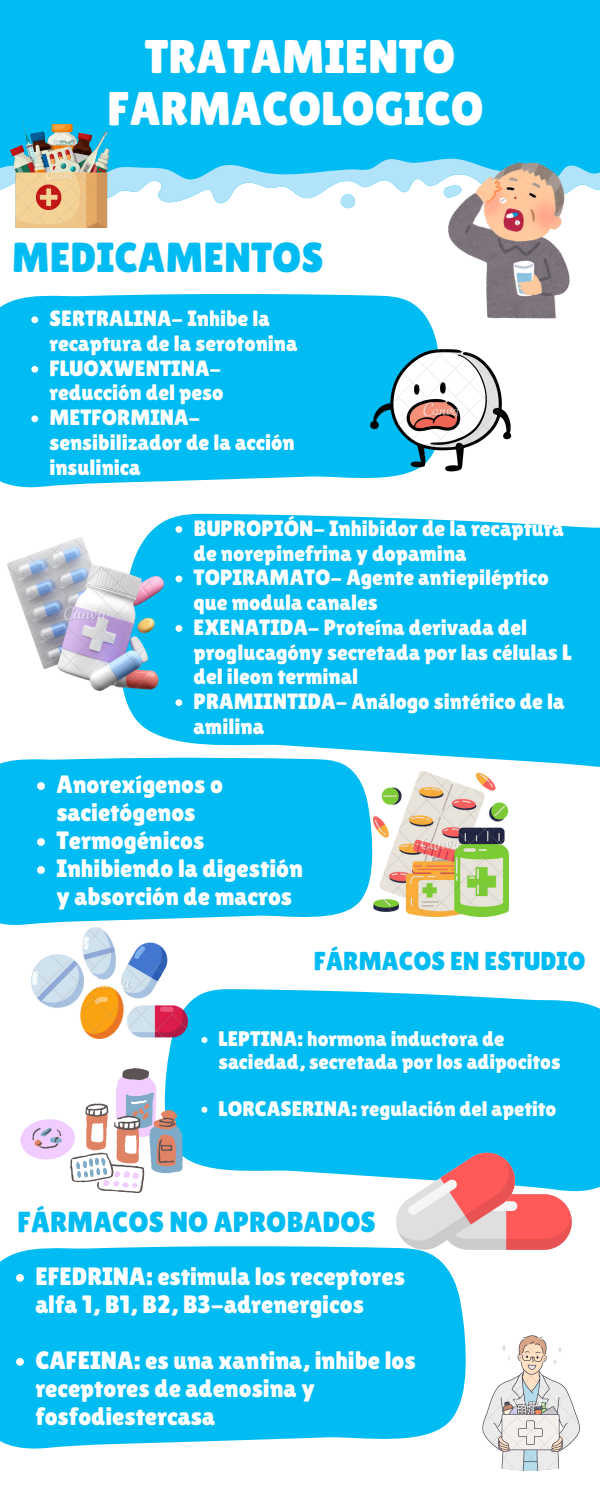
<style>
.page{position:relative;width:600px;height:1500px;background:#fff}
.page>*{position:absolute;margin:0;border:0;box-sizing:border-box;transform-origin:0 0}
.t1{font:47.2px/51.5px "Lilita One";color:#fff;text-align:center}
.t2{font:41.9px "Lilita One";color:#00bcf2}
.t3{font:28.9px "Lilita One";color:#00bcf2}
.t4{font:25.9px "Lilita One";color:#00bcf2}
.t5{font:25.1px/28px "Lilita One";color:#fff}
.t6{font:22.1px/24.8px "Lilita One";color:#fff}
.t7{font:21.1px/23.2px "Lilita One";color:#fff}
</style>
<div class="page">
<div style="left:0;top:0;width:600px;height:157px;background:#00bcf2"></div>
<svg style="left:0;top:157px;width:600px;height:52px"></svg>
<div style="left:123px;top:513px;width:477px;height:254px;background:#00bcf2"></div>
<svg style="left:167px;top:989px;width:433px;height:203px;background:#16c1f3"></svg>
<div style="left:0;top:294px;width:438px;height:194px;background:#00bcf2"></div>
<svg style="left:0;top:738px;width:377px;height:190px;fill:#00bcf2"></svg>
<div style="left:0;top:1246px;width:466px;height:203px;background:#00bcf2"></div>
<img style="left:373px;top:771px;width:136px;height:145px">
<img style="left:7px;top:538px;width:156px;height:153px">
<img style="left:10px;top:124px;width:99px;height:103px">
<img style="left:31px;top:928px;width:156px;height:110px">
<img style="left:483px;top:1335px;width:96px;height:136px">
<img style="left:371px;top:349px;width:140px;height:123px">
<svg style="left:396px;top:1153px;width:176px;height:97px;background:#b9a6b2"></svg>
<svg style="left:20px;top:1068px;width:163px;height:125px"></svg>
<img style="left:449px;top:163px;width:121px;height:155px">
<svg style="left:31px;top:316px;width:7px;height:7px"></svg>
<svg style="left:31px;top:366px;width:7px;height:7px"></svg>
<svg style="left:31px;top:415px;width:7px;height:7px"></svg>
<svg style="left:37px;top:782px;width:8px;height:8px"></svg>
<svg style="left:37px;top:838px;width:8px;height:8px"></svg>
<svg style="left:37px;top:866px;width:8px;height:8px"></svg>
<svg style="left:16px;top:1274px;width:8px;height:8px"></svg>
<svg style="left:16px;top:1358px;width:8px;height:8px"></svg>
<svg style="left:201px;top:1037px;width:6px;height:6px"></svg>
<svg style="left:201px;top:1107px;width:6px;height:6px"></svg>
<svg style="left:175px;top:526px;width:7px;height:7px"></svg>
<svg style="left:175px;top:576px;width:7px;height:6px"></svg>
<svg style="left:175px;top:625px;width:7px;height:7px"></svg>
<svg style="left:175px;top:699px;width:7px;height:7px"></svg>
<p class="t1" style="left:107px;top:31px;width:378px">TRATAMIENTO<br>FARMACOLOGICO</p>
<p class="t2" style="left:12px;top:234px;width:313px">MEDICAMENTOS</p>
<p class="t6" style="left:49px;top:306px;width:250px">SERTRALINA- Inhibe la recaptura de la serotonina</p>
<h2 class="t6" style="left:49px;top:356px;width:176px">FLUOXWENTINA&shy;reducción del peso</h2>
<p class="t6" style="left:49px;top:405px;width:247px">METFORMINA&shy;sensibilizador de la acción insulinica</p>
<p class="t6" style="left:194px;top:516px;width:372px">BUPROPIÓN- Inhibidor de la recaptura de norepinefrina y dopamina</p>
<p class="t6" style="left:194px;top:565px;width:357px">TOPIRAMATO- Agente antiepiléptico que modula canales</p>
<p class="t6" style="left:194px;top:615px;width:380px">EXENATIDA- Proteína derivada del proglucagóny secretada por las células L del ileon terminal</p>
<p class="t6" style="left:194px;top:689px;width:373px">PRAMIINTIDA- Análogo sintético de la amilina</p>
<p class="t5" style="left:56px;top:770px;width:168px">Anorexígenos o sacietógenos</p>
<p class="t5" style="left:56px;top:826px;width:150px">Termogénicos</p>
<p class="t5" style="left:56px;top:854px;width:248px">Inhibiendo la digestión y absorción de macros</p>
<p class="t4" style="left:314px;top:946px;width:273px">FÁRMACOS EN ESTUDIO</p>
<p class="t7" style="left:219px;top:1027px;width:343px">LEPTINA: hormona inductora de saciedad, secretada por los adipocitos</p>
<p class="t7" style="left:219px;top:1097px;width:339px">LORCASERINA: regulación del apetito</p>
<h1 class="t3" style="left:17px;top:1206px;width:360px">FÁRMACOS NO APROBADOS</h1>
<p class="t5" style="left:35px;top:1262px;width:371px">EFEDRINA: estimula los receptores alfa 1, B1, B2, B3-adrenergicos</p>
<p class="t5" style="left:35px;top:1346px;width:382px">CAFEINA: es una xantina, inhibe los receptores de adenosina y fosfodiestercasa</p>
</div>
